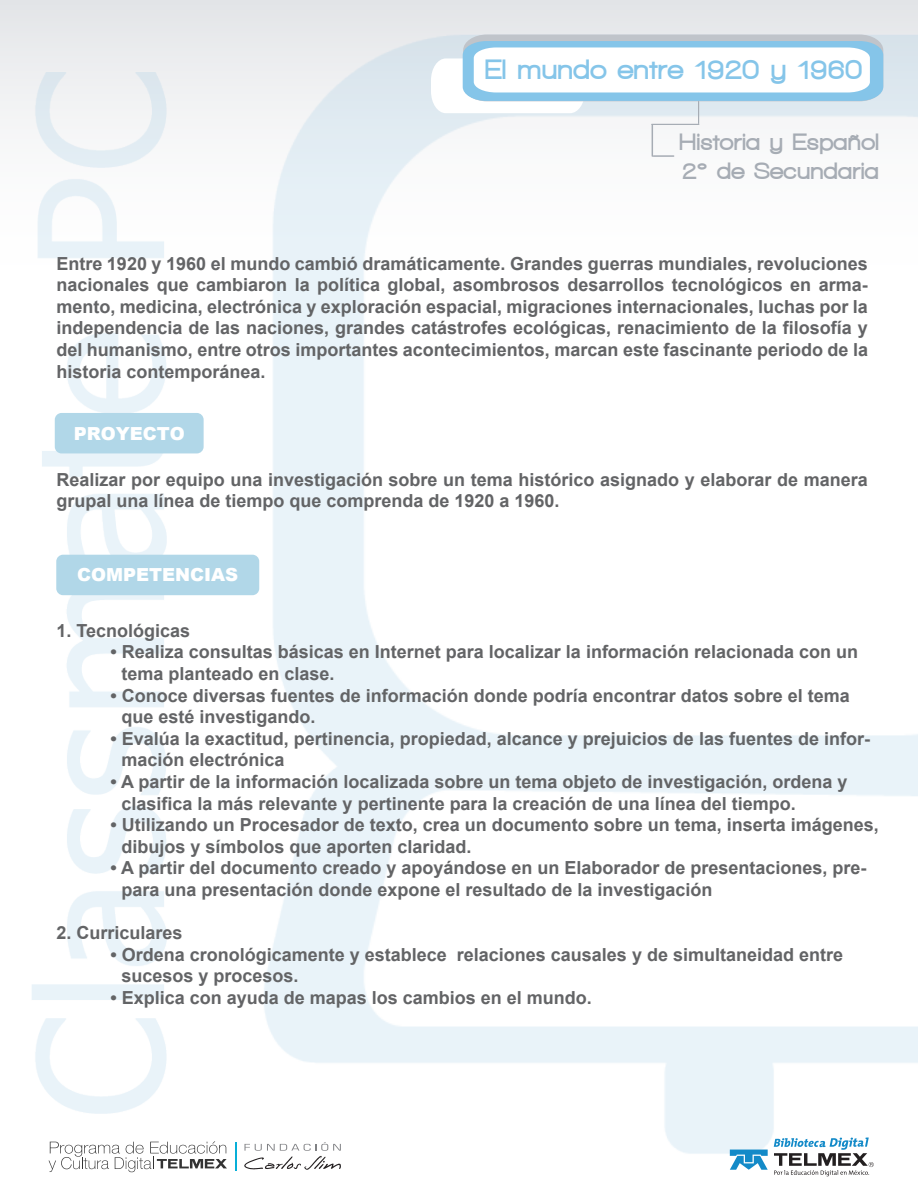
<style>
.page{position:relative;width:918px;height:1188px;background:#fff}
.page>*{position:absolute;margin:0;border:0;box-sizing:border-box;transform-origin:0 0}
.t1{font:900 28.35px "Walkway";letter-spacing:.035em;color:#85c5e9}
.t2{font:900 24px/28.8px "Walkway";letter-spacing:.035em;color:#a6acb4}
.t3{font:700 18px/21.6px "Arial";color:#636466}
.t4{font:900 18px "Arial";color:#fff}
</style>
<div class="page">
<div style="left:0;top:0;width:918px;height:643px;background:linear-gradient(to bottom,#f0f1f2,#fff)"></div>
<img style="left:34px;top:17px;width:884px;height:1149px">
<img style="left:31px;top:73px;width:135px;height:1041px">
<div style="left:55px;top:413px;width:149px;height:40px;background:#b1d7e8;border-radius:7px"></div>
<div style="left:56px;top:555px;width:203px;height:40px;background:#b1d7e8;border-radius:7px"></div>
<svg style="left:730px;top:1150px;width:38px;height:20px"></svg>
<svg style="left:774px;top:1138px;width:100px;height:38px"></svg>
<svg style="left:244px;top:1142px;width:97px;height:28px"></svg>
<svg style="left:235px;top:1142px;width:1px;height:28px"></svg>
<svg style="left:49px;top:1141px;width:178px;height:31px"></svg>
<svg style="left:431px;top:35px;width:452px;height:88px"></svg>
<hr style="left:652px;top:124px;width:47px;height:1px;background:#a6acb4">
<hr style="left:652px;top:125px;width:1px;height:31px;background:#a6acb4">
<hr style="left:653px;top:155px;width:21px;height:2px;background:#a6acb4">
<p class="t1" style="left:485px;top:55px;width:378px">El mundo entre 1920 y 1960</p>
<p class="t2" style="left:680px;top:127px;width:201px">Historia y Español<br>2° de Secundaria</p>
<p class="t3" style="left:56px;top:253px;width:813px;text-align:justify">Entre 1920 y 1960 el mundo cambió dramáticamente. Grandes guerras mundiales, revoluciones nacionales que cambiaron la política global, asombrosos desarrollos tecnológicos en arma&shy;mento, medicina, electrónica y exploración espacial, migraciones internacionales, luchas por la independencia de las naciones, grandes catástrofes ecológicas, renacimiento de la filosofía y del humanismo, entre otros importantes acontecimientos, marcan este fascinante periodo de la historia contemporánea.</p>
<p class="t4" style="left:74px;top:420px;width:113px">PROYECTO</p>
<p class="t3" style="left:56px;top:469px;width:813px">Realizar por equipo una investigación sobre un tema histórico asignado y elaborar de manera grupal una línea de tiempo que comprenda de 1920 a 1960.</p>
<p class="t4" style="left:77px;top:562px;width:163px">COMPETENCIAS</p>
<p class="t3" style="left:56px;top:620px;width:135px">1. Tecnológicas</p>
<p class="t3" style="left:122px;top:642px;width:738px;text-indent:-11px">• Realiza consultas básicas en Internet para localizar la información relacionada con un tema planteado en clase.</p>
<p class="t3" style="left:122px;top:685px;width:730px;text-indent:-11px">• Conoce diversas fuentes de información donde podría encontrar datos sobre el tema que esté investigando.</p>
<p class="t3" style="left:122px;top:728px;width:750px;text-indent:-11px">• Evalúa la exactitud, pertinencia, propiedad, alcance y prejuicios de las fuentes de infor&shy;mación electrónica</p>
<p class="t3" style="left:122px;top:771px;width:728px;text-indent:-11px">• A partir de la información localizada sobre un tema objeto de investigación, ordena y clasifica la más relevante y pertinente para la creación de una línea del tiempo.</p>
<p class="t3" style="left:122px;top:815px;width:759px;text-indent:-11px">• Utilizando un Procesador de texto, crea un documento sobre un tema, inserta imágenes, dibujos y símbolos que aporten claridad.</p>
<p class="t3" style="left:122px;top:858px;width:747px;text-indent:-11px">• A partir del documento creado y apoyándose en un Elaborador de presentaciones, pre&shy;para una presentación donde expone el resultado de la investigación</p>
<p class="t3" style="left:56px;top:923px;width:128px">2. Curriculares</p>
<p class="t3" style="left:122px;top:944px;width:723px;text-indent:-11px">• Ordena cronológicamente y establece relaciones causales y de simultaneidad entre sucesos y procesos.</p>
<p class="t3" style="left:110px;top:987px;width:483px">• Explica con ayuda de mapas los cambios en el mundo.</p>
</div>
